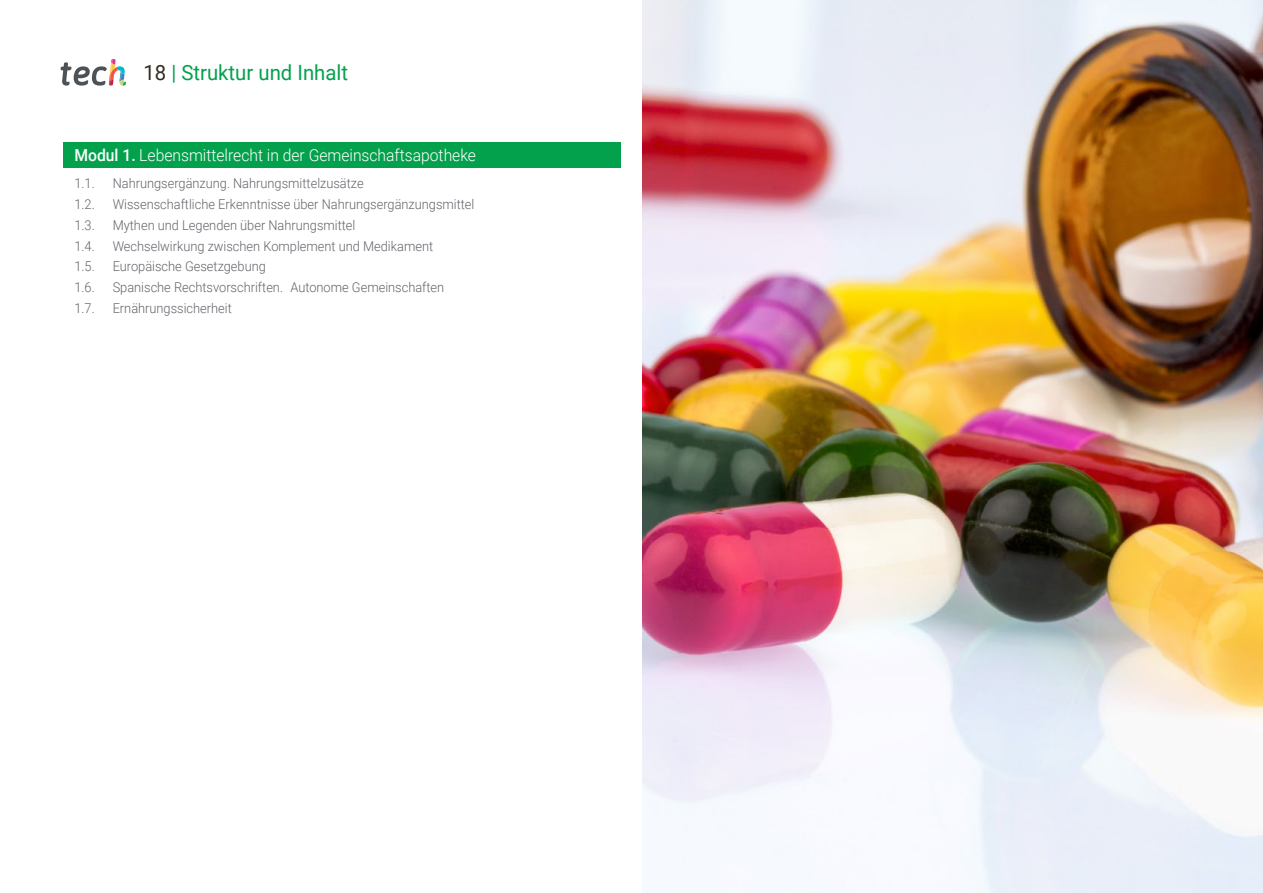
<style>
.page{position:relative;width:1263px;height:893px;background:#fff}
.page>*{position:absolute;margin:0;border:0;box-sizing:border-box;transform-origin:0 0}
.t1{font:21px "Roboto";color:#04a14d}
.t2{font:300 16.5px "Roboto";color:#fff;scale:.95 1}
.t3{font:300 13.5px "Roboto";color:#61646a;scale:.95 1}
.s1{color:#312e20}
.s2{font-weight:500}
</style>
<div class="page">
<div style="left:63px;top:142px;width:558px;height:26px;background:#04a14d"></div>
<img style="left:642px;top:0;width:621px;height:893px">
<svg style="left:61px;top:59px;width:65px;height:27px"></svg>
<h1 class="t1" style="left:144px;top:57px;width:206px"><span class="s1">18</span> | Struktur und Inhalt</h1>
<p class="t2" style="left:74px;top:144px;width:424px"><span class="s2">Modul 1.</span> Lebensmittelrecht in der Gemeinschaftsapotheke</p>
<p class="t3" style="left:74px;top:174px;width:23px">1.1.</p>
<p class="t3" style="left:113px;top:174px;width:266px">Nahrungsergänzung. Nahrungsmittelzusätze</p>
<p class="t3" style="left:74px;top:195px;width:23px">1.2.</p>
<p class="t3" style="left:113px;top:195px;width:382px">Wissenschaftliche Erkenntnisse über Nahrungsergänzungsmittel</p>
<p class="t3" style="left:74px;top:216px;width:23px">1.3.</p>
<p class="t3" style="left:113px;top:216px;width:257px">Mythen und Legenden über Nahrungsmittel</p>
<p class="t3" style="left:74px;top:236px;width:23px">1.4.</p>
<p class="t3" style="left:113px;top:236px;width:339px">Wechselwirkung zwischen Komplement und Medikament</p>
<p class="t3" style="left:74px;top:257px;width:23px">1.5.</p>
<p class="t3" style="left:113px;top:257px;width:163px">Europäische Gesetzgebung</p>
<p class="t3" style="left:74px;top:278px;width:23px">1.6.</p>
<p class="t3" style="left:113px;top:278px;width:351px">Spanische Rechtsvorschriften. Autonome Gemeinschaften</p>
<p class="t3" style="left:74px;top:299px;width:23px">1.7.</p>
<p class="t3" style="left:113px;top:299px;width:127px">Ernährungssicherheit</p>
</div>
